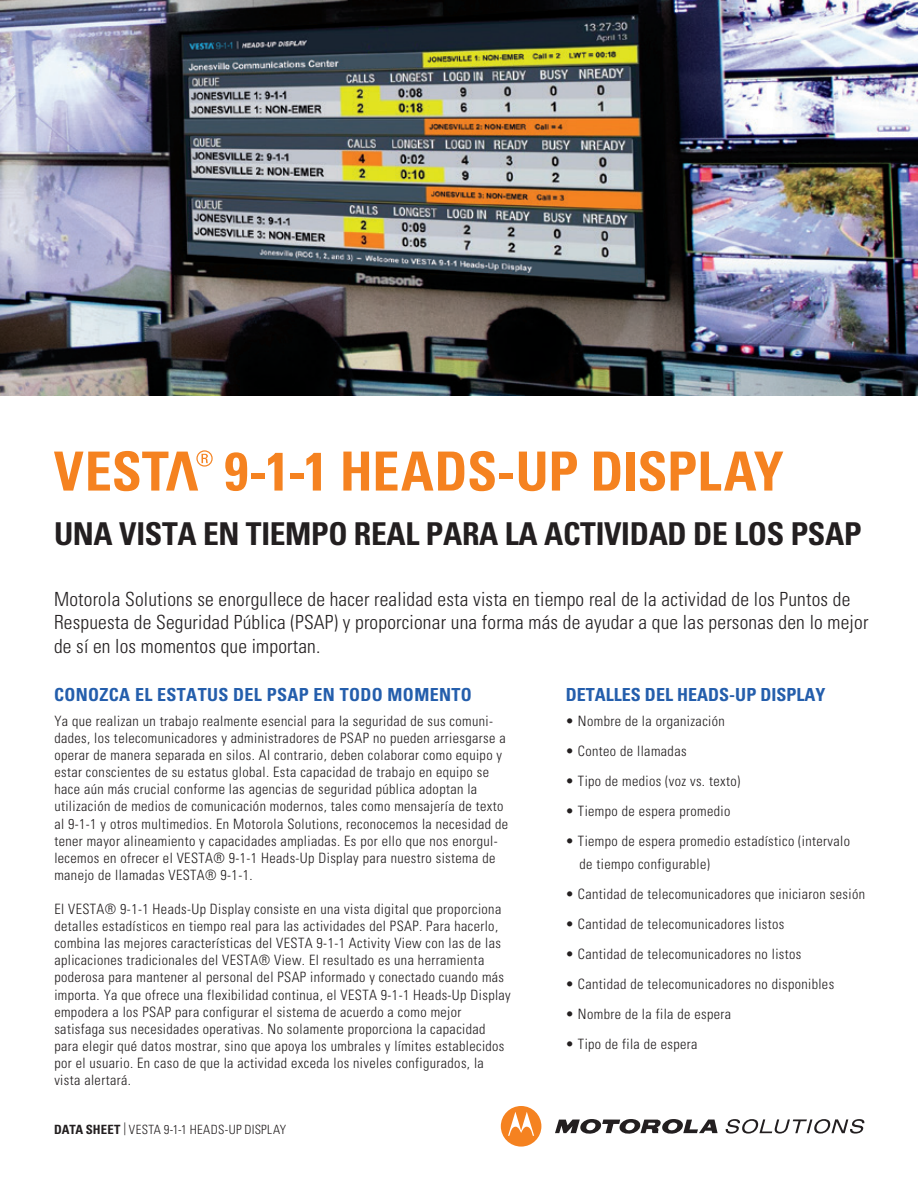
<style>
.page{position:relative;width:918px;height:1188px;background:#fff}
.page>*{position:absolute;margin:0;border:0;box-sizing:border-box;transform-origin:0 0}
.t1{font:700 condensed 54px "Univers";letter-spacing:-.005em;color:#f58220}
.t2{font:700 condensed 31.5px "Univers";letter-spacing:-.01em;color:#231f20}
.t3{font:300 condensed 19.5px/23.4px "Univers";letter-spacing:.01em;color:#231f20}
.t4{font:700 condensed 18px "Univers";letter-spacing:.02em;color:#245eac}
.t5{font:700 condensed 18px "Univers";color:#245eac}
.t6{font:300 condensed 14.25px/17.1px "Univers";letter-spacing:.025em;color:#231f20}
.t7{font:300 condensed 12.75px "Univers";letter-spacing:.02em;color:#231f20}
.s1{font-weight:700}
</style>
<div class="page">
<svg style="left:555px;top:1119px;width:163px;height:15px"></svg>
<svg style="left:501px;top:1106px;width:40px;height:41px"></svg>
<svg style="left:726px;top:1119px;width:138px;height:15px"></svg>
<svg style="left:54px;top:450px;width:159px;height:41px"></svg>
<img style="left:0;top:0;width:918px;height:395px">
<h1 class="t1" style="left:224px;top:438px;width:561px">9-1-1 HEADS-UP DISPLAY</h1>
<h2 class="t2" style="left:54px;top:514px;width:809px">UNA VISTA EN TIEMPO REAL PARA LA ACTIVIDAD DE LOS PSAP</h2>
<p class="t3" style="left:54px;top:587px;width:816px">Motorola Solutions se enorgullece de hacer realidad esta vista en tiempo real de la actividad de los Puntos de<br>Respuesta de Seguridad Pública (PSAP) y proporcionar una forma más de ayudar a que las personas den lo mejor de sí en los momentos que importan.</p>
<p class="t4" style="left:54px;top:683px;width:419px">CONOZCA EL ESTATUS DEL PSAP EN TODO MOMENTO</p>
<p class="t5" style="left:566px;top:683px;width:261px">DETALLES DEL HEADS-UP DISPLAY</p>
<p class="t6" style="left:54px;top:712px;width:455px">Ya que realizan un trabajo realmente esencial para la seguridad de sus comuni&shy;dades, los telecomunicadores y administradores de PSAP no pueden arriesgarse a operar de manera separada en silos. Al contrario, deben colaborar como equipo y estar conscientes de su estatus global. Esta capacidad de trabajo en equipo se hace aún más crucial conforme las agencias de seguridad pública adoptan la utilización de medios de comunicación modernos, tales como mensajería de texto al 9-1-1 y otros multimedios. En Motorola Solutions, reconocemos la necesidad de tener mayor alineamiento y capacidades ampliadas. Es por ello que nos enorgul&shy;lecemos en ofrecer el VESTA® 9-1-1 Heads-Up Display para nuestro sistema de manejo de llamadas VESTA® 9-1-1.</p>
<p class="t6" style="left:54px;top:900px;width:458px">El VESTA® 9-1-1 Heads-Up Display consiste en una vista digital que proporciona detalles estadísticos en tiempo real para las actividades del PSAP. Para hacerlo, combina las mejores características del VESTA 9-1-1 Activity View con las de las aplicaciones tradicionales del VESTA® View. El resultado es una herramienta poderosa para mantener al personal del PSAP informado y conectado cuando más importa. Ya que ofrece una flexibilidad continua, el VESTA 9-1-1 Heads-Up Display empodera a los PSAP para configurar el sistema de acuerdo a como mejor satisfaga sus necesidades operativas. No solamente proporciona la capacidad para elegir qué datos mostrar, sino que apoya los umbrales y límites establecidos por el usuario. En caso de que la actividad exceda los niveles configurados, la vista alertará.</p>
<p class="t7" style="left:54px;top:1122px;width:234px"><span class="s1">DATA SHEET</span> | VESTA 9-1-1 HEADS-UP DISPLAY</p>
<p class="t6" style="left:565px;top:713px;width:161px">• Nombre de la organización</p>
<p class="t6" style="left:565px;top:743px;width:123px">• Conteo de llamadas</p>
<p class="t6" style="left:565px;top:773px;width:176px">• Tipo de medios (voz vs. texto)</p>
<p class="t6" style="left:565px;top:803px;width:167px">• Tiempo de espera promedio</p>
<p class="t6" style="left:580px;top:830px;width:272px;line-height:22.5px;text-indent:-14px">• Tiempo de espera promedio estadístico (intervalo de tiempo configurable)</p>
<p class="t6" style="left:565px;top:886px;width:301px">• Cantidad de telecomunicadores que iniciaron sesión</p>
<p class="t6" style="left:565px;top:916px;width:221px">• Cantidad de telecomunicadores listos</p>
<p class="t6" style="left:565px;top:946px;width:238px">• Cantidad de telecomunicadores no listos</p>
<p class="t6" style="left:565px;top:976px;width:270px">• Cantidad de telecomunicadores no disponibles</p>
<p class="t6" style="left:565px;top:1006px;width:167px">• Nombre de la fila de espera</p>
<p class="t6" style="left:565px;top:1036px;width:134px">• Tipo de fila de espera</p>
</div>
